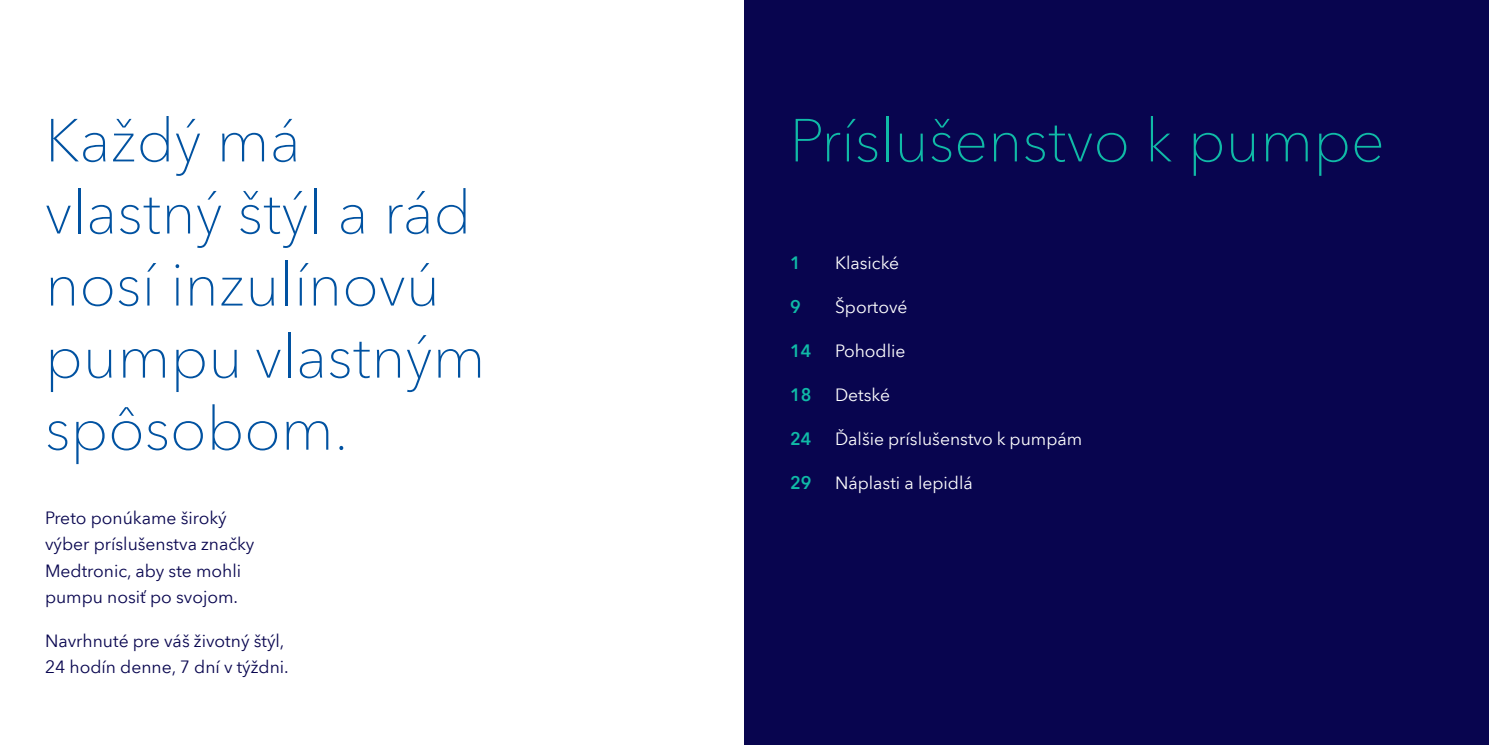
<style>
.page{position:relative;width:1489px;height:745px;background:#fff}
.page>*{position:absolute;margin:0;border:0;box-sizing:border-box;transform-origin:0 0}
.t1{font:100 60px/72px "Avenir Next World";color:#0152a1}
.t2{font:100 60px "Avenir Next World";color:#10baa7}
.t3{font:17.5px/26.2px "Avenir Next World";color:#08054f}
.t4{font:17.5px "Avenir Next World";color:#fff}
.t5{font:600 17.5px "Avenir Next World";color:#10baa7}
</style>
<div class="page">
<div style="left:744px;top:0;width:745px;height:744px;background:#08054f"></div>
<h1 class="t1" style="left:45px;top:104px;width:442px">Každý má vlastný štýl a rád nosí inzulínovú pumpu vlastným spôsobom.</h1>
<p class="t3" style="left:45px;top:504px;width:211px">Preto ponúkame široký výber príslušenstva značky<br>Medtronic, aby ste mohli pumpu nosiť po svojom.</p>
<p class="t3" style="left:45px;top:627px;width:245px">Navrhnuté pre váš životný štýl,<br>24 hodín denne, 7 dní v týždni.</p>
<h1 class="t2" style="left:789px;top:92px;width:597px">Príslušenstvo k pumpe</h1>
<p class="t5" style="left:790px;top:253px;width:12px">1</p>
<p class="t4" style="left:835px;top:249px;width:66px">Klasické</p>
<p class="t5" style="left:790px;top:297px;width:12px">9</p>
<p class="t4" style="left:835px;top:293px;width:74px">Športové</p>
<p class="t5" style="left:790px;top:341px;width:23px">14</p>
<p class="t4" style="left:835px;top:337px;width:72px">Pohodlie</p>
<p class="t5" style="left:790px;top:384px;width:23px">18</p>
<p class="t4" style="left:835px;top:381px;width:57px">Detské</p>
<p class="t5" style="left:790px;top:428px;width:23px">24</p>
<p class="t4" style="left:835px;top:425px;width:249px">Ďalšie príslušenstvo k pumpám</p>
<p class="t5" style="left:790px;top:472px;width:23px">29</p>
<p class="t4" style="left:835px;top:468px;width:139px">Náplasti a lepidlá</p>
</div>
